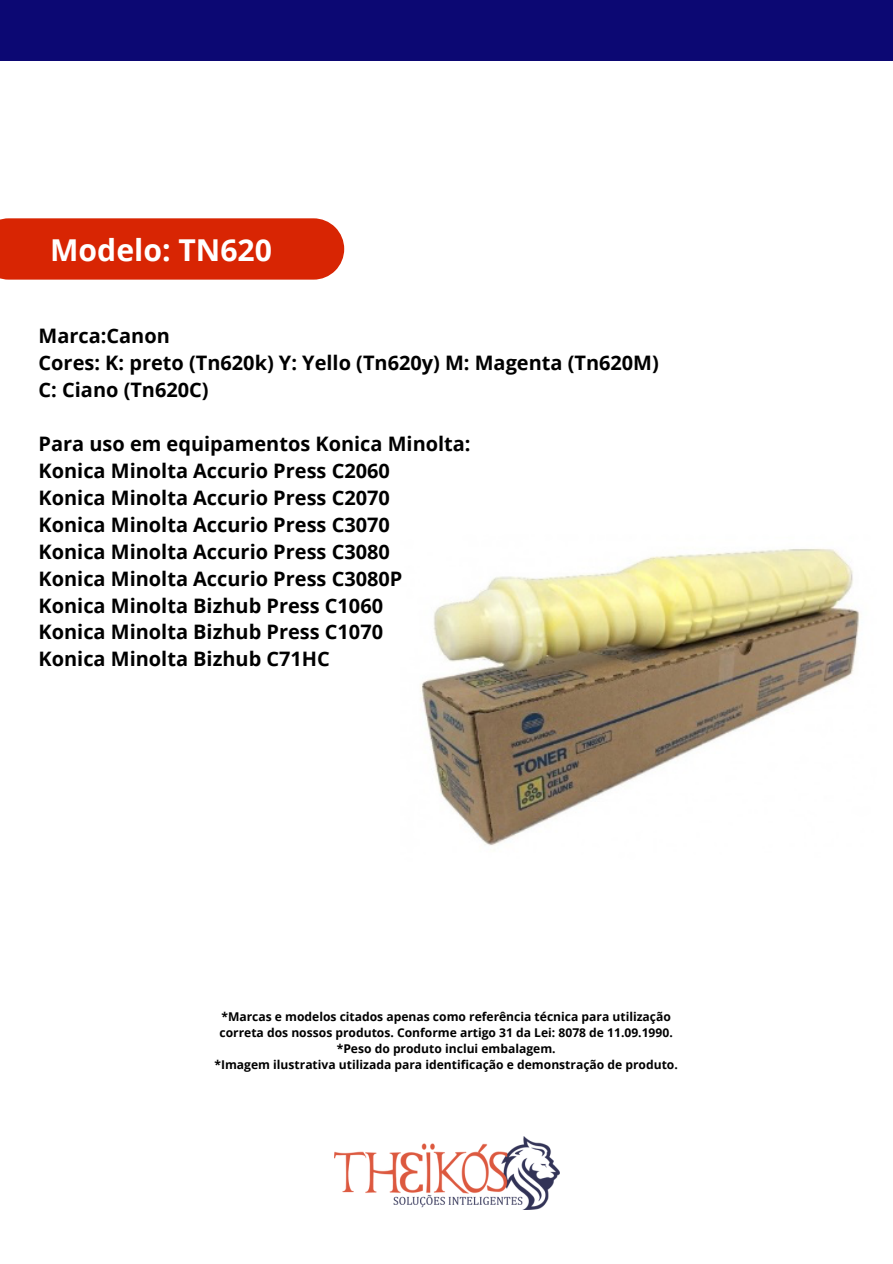
<style>
.page{position:relative;width:893px;height:1264px;background:#fff}
.page>*{position:absolute;margin:0;border:0;box-sizing:border-box;transform-origin:0 0}
.t1{font:700 30.15px "Open Sans";color:#fff}
.t2{font:700 19.95px "Open Sans";color:#000}
.t3{font:700 12.15px/16.2px "Open Sans";color:#000}
</style>
<div class="page">
<div style="left:0;top:0;width:892px;height:61px;background:#0c0873"></div>
<img style="left:334px;top:1136px;width:225px;height:73px">
<div style="left:0;top:218px;width:344px;height:61px;background:#d82503"></div>
<img style="left:420px;top:548px;width:440px;height:298px">
<p class="t1" style="left:50px;top:228px;width:223px">Modelo: TN620</p>
<p class="t2" style="left:39px;top:321px;width:133px">Marca:Canon</p>
<p class="t2" style="left:39px;top:348px;width:621px">Cores: K: preto (Tn620k) Y: Yello (Tn620y) M: Magenta (Tn620M)</p>
<p class="t2" style="left:39px;top:375px;width:172px">C: Ciano (Tn620C)</p>
<p class="t2" style="left:39px;top:429px;width:433px">Para uso em equipamentos Konica Minolta:</p>
<p class="t2" style="left:39px;top:456px;width:353px">Konica Minolta Accurio Press C2060</p>
<p class="t2" style="left:39px;top:483px;width:353px">Konica Minolta Accurio Press C2070</p>
<p class="t2" style="left:39px;top:510px;width:353px">Konica Minolta Accurio Press C3070</p>
<p class="t2" style="left:39px;top:537px;width:353px">Konica Minolta Accurio Press C3080</p>
<p class="t2" style="left:39px;top:564px;width:365px">Konica Minolta Accurio Press C3080P</p>
<p class="t2" style="left:39px;top:591px;width:346px">Konica Minolta Bizhub Press C1060</p>
<p class="t2" style="left:39px;top:618px;width:346px">Konica Minolta Bizhub Press C1070</p>
<p class="t2" style="left:39px;top:645px;width:293px">Konica Minolta Bizhub C71HC</p>
<p class="t3" style="left:219px;top:1007px;width:454px">*Marcas e modelos citados apenas como referência técnica para utilização correta dos nossos produtos. Conforme artigo 31 da Lei: 8078 de 11.09.1990.</p>
<p class="t3" style="left:337px;top:1040px;width:220px">*Peso do produto inclui embalagem.</p>
<p class="t3" style="left:214px;top:1056px;width:465px">*Imagem ilustrativa utilizada para identificação e demonstração de produto.</p>
</div>
